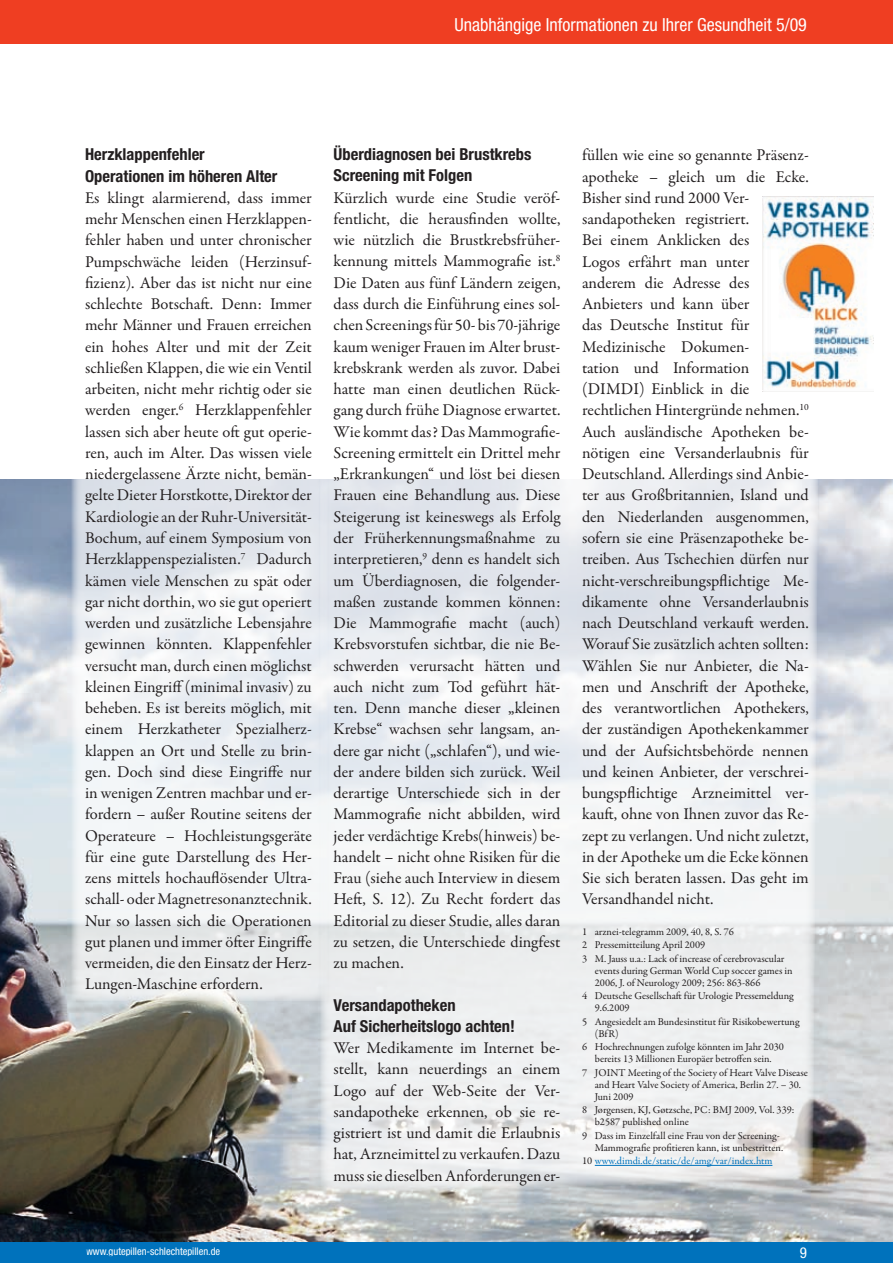
<style>
.page{position:relative;width:893px;height:1263px;background:#fff}
.page>*{position:absolute;margin:0;border:0;box-sizing:border-box;transform-origin:0 0}
.t1{font:condensed 18px "Helvetica Neue LT";color:#fff}
.t2{font:16.5px/21.3px "Garamond Premr Pro";color:#231f20;text-align:justify}
.t3{font:700 condensed 16.5px/21.3px "Helvetica Neue LT";color:#231f20}
.t4{font:condensed 15px "Helvetica Neue LT";color:#fff}
.t5{font:10.5px/12px "Garamond Premr Pro";color:#231f20}
.t6{font:10.5px "Garamond Premr Pro";color:#0072bc}
.t7{font:condensed 10.5px "Helvetica Neue LT";color:#fff}
.s1{color:#231f20}
</style>
<div class="page">
<div style="left:0;top:0;width:893px;height:43px;background:#ef3e22"></div>
<div style="left:0;top:1241px;width:893px;height:22px;background:#0072bc"></div>
<img style="left:0;top:479px;width:893px;height:762px">
<svg style="left:72px;top:479px;width:248px;height:521px;fill:#edeff3"></svg>
<svg style="left:320px;top:479px;width:499px;height:715px"></svg>
<hr style="left:595px;top:1165px;width:177px;height:1px;background:#0072bc">
<img style="left:762px;top:197px;width:112px;height:193px">
<p class="t1" style="left:455px;top:14px;width:354px">Unabhängige Informationen zu Ihrer Gesundheit 5/09</p>
<p class="t3" style="left:85px;top:144px;width:194px">Herzklappenfehler<br>Operationen im höheren Alter</p>
<p class="t2" style="left:85px;top:187px;width:228px">Es klingt alarmierend, dass immer mehr Menschen einen Herzklappen&shy;fehler haben und unter chronischer Pumpschwäche leiden (Herzinsuf&shy;fizienz). Aber das ist nicht nur eine schlechte Botschaft. Denn: Immer mehr Männer und Frauen erreichen ein hohes Alter und mit der Zeit schließen Klappen, die wie ein Ventil arbeiten, nicht mehr richtig oder sie werden enger.<sup>6</sup> Herzklappenfehler lassen sich aber heute oft gut operie&shy;ren, auch im Alter. Das wissen viele niedergelassene Ärzte nicht, bemän&shy;gelte Dieter Horstkotte, Direktor der Kardiologie an der Ruhr-Universität-Bochum, auf einem Symposium von Herzklappenspezialisten.<sup>7</sup> Dadurch kämen viele Menschen zu spät oder gar nicht dorthin, wo sie gut operiert werden und zusätzliche Lebensjahre gewinnen könnten. Klappenfehler versucht man, durch einen möglichst kleinen Eingriff (minimal invasiv) zu beheben. Es ist bereits möglich, mit einem Herzkatheter Spezialherz&shy;klappen an Ort und Stelle zu brin&shy;gen. Doch sind diese Eingriffe nur in wenigen Zentren machbar und er&shy;fordern – außer Routine seitens der Operateure – Hochleistungsgeräte für eine gute Darstellung des Her&shy;zens mittels hochauflösender Ultra&shy;schall- oder Magnetresonanztechnik.<br>Nur so lassen sich die Operationen gut planen und immer öfter Eingriffe vermeiden, die den Einsatz der Herz-Lungen-Maschine erfordern.</p>
<p class="t3" style="left:334px;top:143px;width:199px">Überdiagnosen bei Brustkrebs<br>Screening mit Folgen</p>
<p class="t2" style="left:334px;top:187px;width:228px">Kürzlich wurde eine Studie veröf&shy;fentlicht, die herausfinden wollte, wie nützlich die Brustkrebsfrüher&shy;kennung mittels Mammografie ist.<sup>8<br></sup>Die Daten aus fünf Ländern zeigen, dass durch die Einführung eines sol&shy;chen Screenings für 50- bis 70-jährige kaum weniger Frauen im Alter brust&shy;krebskrank werden als zuvor. Dabei hatte man einen deutlichen Rück&shy;gang durch frühe Diagnose erwartet.<br>Wie kommt das? Das Mammografie-Screening ermittelt ein Drittel mehr „Erkrankungen“ und löst bei diesen Frauen eine Behandlung aus. Diese Steigerung ist keineswegs als Erfolg der Früherkennungsmaßnahme zu interpretieren,<sup>9</sup> denn es handelt sich um Überdiagnosen, die folgender&shy;maßen zustande kommen können:<br>Die Mammografie macht (auch)<br>Krebsvorstufen sichtbar, die nie Be&shy;schwerden verursacht hätten und auch nicht zum Tod geführt hät&shy;ten. Denn manche dieser „kleinen Krebse“ wachsen sehr langsam, an&shy;dere gar nicht („schlafen“), und wie&shy;der andere bilden sich zurück. Weil derartige Unterschiede sich in der Mammografie nicht abbilden, wird jeder verdächtige Krebs(hinweis) be&shy;handelt – nicht ohne Risiken für die Frau (siehe auch Interview in diesem Heft, S. 12). Zu Recht fordert das Editorial zu dieser Studie, alles daran zu setzen, die Unterschiede dingfest zu machen.</p>
<p class="t3" style="left:334px;top:994px;width:183px">Versandapotheken<br>Auf Sicherheitslogo achten!</p>
<p class="t2" style="left:334px;top:1038px;width:228px">Wer Medikamente im Internet be&shy;stellt, kann neuerdings an einem Logo auf der Web-Seite der Ver&shy;sandapotheke erkennen, ob sie re&shy;gistriert ist und damit die Erlaubnis hat, Arzneimittel zu verkaufen. Dazu muss sie dieselben Anforderungen er-</p>
<p class="t2" style="left:582px;top:145px;width:228px;text-align:left">füllen wie eine so genannte Präsenz&shy;apotheke – gleich um die Ecke.<br>Bisher sind rund 2000 Ver&shy;sandapotheken registriert.<br>Bei einem Anklicken des<br>Logos erfährt man unter<br>anderem die Adresse des<br>Anbieters und kann über<br>das Deutsche Institut für<br>Medizinische Dokumen-<br>tation und Information (DIMDI) Einblick in die rechtlichen Hintergründe nehmen.<sup>10<br></sup>Auch ausländische Apotheken be&shy;nötigen eine Versanderlaubnis für<br>Deutschland. Allerdings sind Anbie&shy;ter aus Großbritannien, Island und den Niederlanden ausgenommen, sofern sie eine Präsenzapotheke be&shy;treiben. Aus Tschechien dürfen nur nicht-verschreibungspflichtige Me&shy;dikamente ohne Versanderlaubnis nach Deutschland verkauft werden.<br>Worauf Sie zusätzlich achten sollten:<br>Wählen Sie nur Anbieter, die Na&shy;men und Anschrift der Apotheke, des verantwortlichen Apothekers, der zuständigen Apothekenkammer und der Aufsichtsbehörde nennen und keinen Anbieter, der verschrei&shy;bungspflichtige Arzneimittel ver&shy;kauft, ohne von Ihnen zuvor das Re&shy;zept zu verlangen. Und nicht zuletzt, in der Apotheke um die Ecke können<br>Sie sich beraten lassen. Das geht im<br>Versandhandel nicht.</p>
<p class="t5" style="left:582px;top:925px;width:204px;line-height:13.5px">1 arznei-telegramm 2009, 40, 8, S. 76<br>2 Pressemitteilung April 2009<br>3 M. Jauss u.a.: Lack of increase of cerebrovascular</p>
<p class="t5" style="left:595px;top:965px;width:199px">events during German World Cup soccer games in<br>2006, J. of Neurology 2009; 256: 863-866</p>
<p class="t5" style="left:595px;top:990px;width:200px;text-indent:-13px">4 Deutsche Gesellschaft für Urologie Pressemeldung<br>9.6.2009</p>
<p class="t5" style="left:595px;top:1016px;width:206px;text-indent:-13px">5 Angesiedelt am Bundesinstitut für Risikobewertung (BfR)</p>
<p class="t5" style="left:582px;top:1041px;width:203px;text-align:center">6 Hochrechnungen zufolge könnten im Jahr 2030 bereits 13 Millionen Europäer betroffen sein.</p>
<p class="t5" style="left:595px;top:1067px;width:215px;text-indent:-13px">7 JOINT Meeting of the Society of Heart Valve Disease and Heart Valve Society of America, Berlin 27. – 30.<br>Juni 2009</p>
<p class="t5" style="left:595px;top:1104px;width:201px;text-indent:-13px">8 Jørgensen, KJ, Gøtzsche, PC: BMJ 2009, Vol. 339: b2587 published online</p>
<p class="t5" style="left:595px;top:1130px;width:190px;text-indent:-13px">9 Dass im Einzelfall eine Frau von der Screening-<br>Mammografie profitieren kann, ist unbestritten.</p>
<p class="t6" style="left:582px;top:1155px;width:192px"><span class="s1">10</span> www.dimdi.de/static/de/amg/var/index.htm</p>
<p class="t7" style="left:86px;top:1245px;width:136px">www.gutepillen-schlechtepillen.de</p>
<p class="t4" style="left:800px;top:1244px;width:9px">9</p>
</div>
